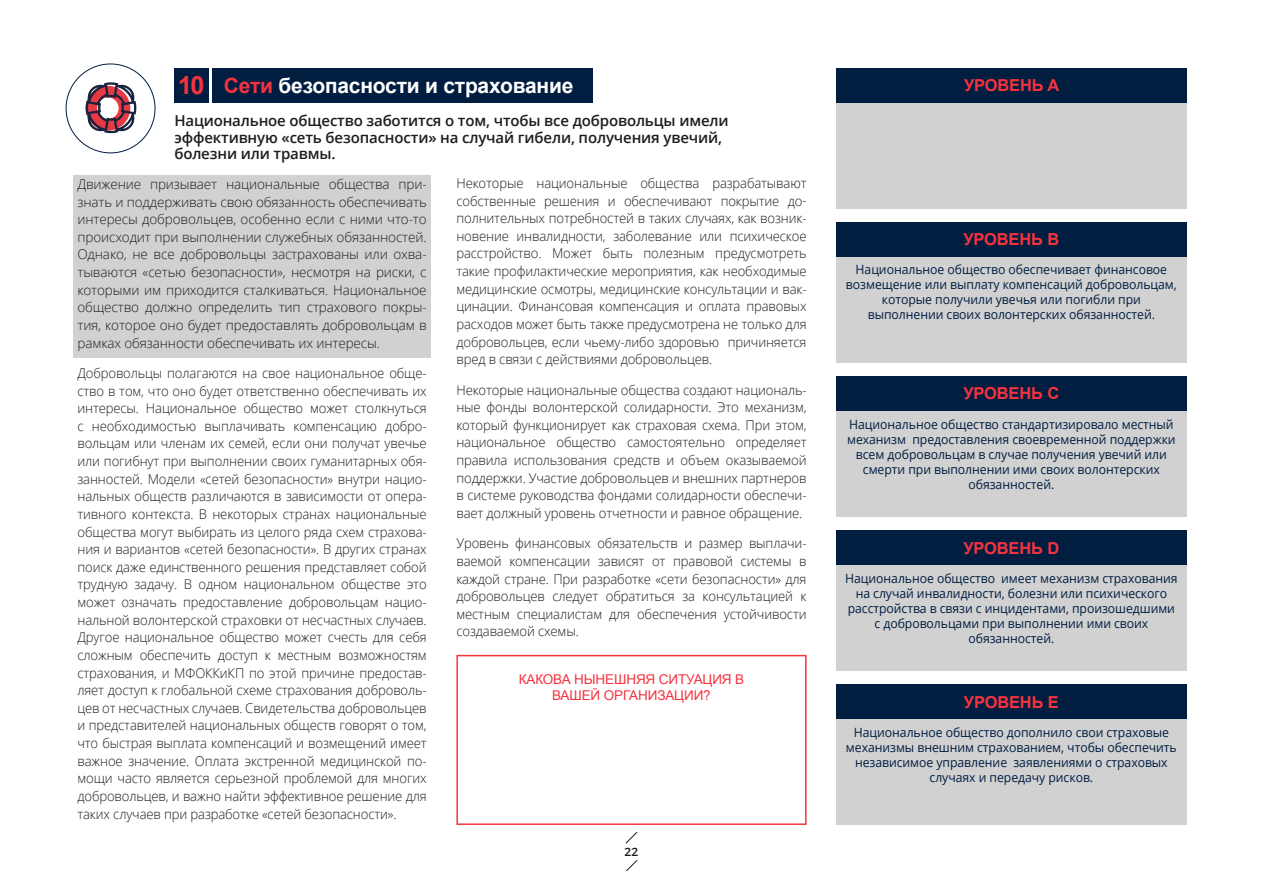
<style>
.page{position:relative;width:1263px;height:893px;background:#fff}
.page>*{position:absolute;margin:0;border:0;box-sizing:border-box;transform-origin:0 0}
.t1{font:700 21px "Arial";letter-spacing:-.01em;color:#fff}
.t2{font:700 16.5px "Arial";letter-spacing:-.01em;color:#f5333f}
.t3{font:600 15px/16.5px "Open Sans";letter-spacing:-.01em;color:#1d1d1b}
.t4{font:300 13.5px/17.7px "Open Sans";letter-spacing:-.01em;color:#1d1d1b;text-align:justify}
.t5{font:13.5px/16.2px "Arial";letter-spacing:-.01em;color:#f5333f;text-align:center}
.t6{font:12.75px/15px "Open Sans";letter-spacing:-.005em;color:#011e41;text-align:center;scale:.96 1}
.t7{font:11.85px "Montserrat";color:#1d1d1b}
.s1{font-size:25.2px;color:#f5333f}
.s2{color:#f5333f}
</style>
<div class="page">
<svg style="left:625px;top:831px;width:13px;height:13px"></svg>
<svg style="left:625px;top:860px;width:13px;height:11px"></svg>
<div style="left:73px;top:175px;width:358px;height:182px;background:#d1d1d1"></div>
<div style="left:836px;top:102px;width:350px;height:106px;background:#d1d1d1"></div>
<div style="left:836px;top:68px;width:350px;height:34px;background:#011e41"></div>
<div style="left:836px;top:256px;width:350px;height:106px;background:#d1d1d1"></div>
<div style="left:836px;top:222px;width:350px;height:34px;background:#011e41"></div>
<div style="left:836px;top:410px;width:350px;height:107px;background:#d1d1d1"></div>
<div style="left:836px;top:376px;width:350px;height:34px;background:#011e41"></div>
<div style="left:836px;top:564px;width:350px;height:107px;background:#d1d1d1"></div>
<div style="left:836px;top:530px;width:350px;height:34px;background:#011e41"></div>
<div style="left:836px;top:719px;width:350px;height:106px;background:#d1d1d1"></div>
<div style="left:836px;top:685px;width:350px;height:34px;background:#011e41"></div>
<svg style="left:85px;top:82px;width:51px;height:51px"></svg>
<div style="left:213px;top:68px;width:380px;height:34px;background:#011e41"></div>
<div style="left:174px;top:68px;width:34px;height:34px;background:#011e41"></div>
<div style="left:456px;top:655px;width:350px;height:170px;border:2px solid #f5333f"></div>
<h1 class="t1" style="left:178px;top:71px;width:397px"><span class="s1">10</span> <span class="s2">Сети</span> безопасности и страхование</h1>
<p class="t3" style="left:174px;top:112px;width:556px">Национальное общество заботится о том, чтобы все добровольцы имели эффективную «сеть безопасности» на случай гибели, получения увечий, болезни или травмы.</p>
<p class="t4" style="left:77px;top:175px;width:351px">Движение призывает национальные общества при&shy;знать и поддерживать свою обязанность обеспечивать интересы добровольцев, особенно если с ними что-то происходит при выполнении служебных обязанностей.<br>Однако, не все добровольцы застрахованы или охва&shy;тываются «сетью безопасности», несмотря на риски, с которыми им приходится сталкиваться. Национальное общество должно определить тип страхового покры&shy;тия, которое оно будет предоставлять добровольцам в рамках обязанности обеспечивать их интересы.</p>
<p class="t4" style="left:77px;top:364px;width:351px">Добровольцы полагаются на свое национальное обще&shy;ство в том, что оно будет ответственно обеспечивать их интересы. Национальное общество может столкнуться с необходимостью выплачивать компенсацию добро&shy;вольцам или членам их семей, если они получат увечье или погибнут при выполнении своих гуманитарных обя&shy;занностей. Модели «сетей безопасности» внутри нацио&shy;нальных обществ различаются в зависимости от опера&shy;тивного контекста. В некоторых странах национальные общества могут выбирать из целого ряда схем страхова&shy;ния и вариантов «сетей безопасности». В других странах поиск даже единственного решения представляет собой трудную задачу. В одном национальном обществе это может означать предоставление добровольцам нацио&shy;нальной волонтерской страховки от несчастных случаев.<br>Другое национальное общество может счесть для себя сложным обеспечить доступ к местным возможностям страхования, и МФОККиКП по этой причине предостав&shy;ляет доступ к глобальной схеме страхования доброволь&shy;цев от несчастных случаев. Свидетельства добровольцев и представителей национальных обществ говорят о том, что быстрая выплата компенсаций и возмещений имеет важное значение. Оплата экстренной медицинской по&shy;мощи часто является серьезной проблемой для многих добровольцев, и важно найти эффективное решение для таких случаев при разработке «сетей безопасности».</p>
<p class="t4" style="left:456px;top:174px;width:352px">Некоторые национальные общества разрабатывают собственные решения и обеспечивают покрытие до&shy;полнительных потребностей в таких случаях, как возник&shy;новение инвалидности, заболевание или психическое расстройство. Может быть полезным предусмотреть такие профилактические мероприятия, как необходимые медицинские осмотры, медицинские консультации и вак&shy;цинации. Финансовая компенсация и оплата правовых расходов может быть также предусмотрена не только для добровольцев, если чьему-либо здоровью причиняется вред в связи с действиями добровольцев.</p>
<p class="t4" style="left:456px;top:380px;width:352px">Некоторые национальные общества создают националь&shy;ные фонды волонтерской солидарности. Это механизм, который функционирует как страховая схема. При этом, национальное общество самостоятельно определяет правила использования средств и объем оказываемой поддержки. Участие добровольцев и внешних партнеров в системе руководства фондами солидарности обеспечи&shy;вает должный уровень отчетности и равное обращение.</p>
<p class="t4" style="left:456px;top:534px;width:352px">Уровень финансовых обязательств и размер выплачи&shy;ваемой компенсации зависят от правовой системы в каждой стране. При разработке «сети безопасности» для добровольцев следует обратиться за консультацией к местным специалистам для обеспечения устойчивости создаваемой схемы.</p>
<p class="t5" style="left:519px;top:671px;width:227px">КАКОВА НЫНЕШНЯЯ СИТУАЦИЯ В<br>ВАШЕЙ ОРГАНИЗАЦИИ?</p>
<p class="t7" style="left:624px;top:845px;width:15px">22</p>
<p class="t2" style="left:964px;top:74px;width:97px">УРОВЕНЬ A</p>
<p class="t2" style="left:963px;top:229px;width:97px">УРОВЕНЬ B</p>
<p class="t6" style="left:846px;top:262px;width:346px">Национальное общество обеспечивает финансовое возмещение или выплату компенсаций добровольцам, которые получили увечья или погибли при выполнении своих волонтерских обязанностей.</p>
<p class="t2" style="left:963px;top:383px;width:97px">УРОВЕНЬ C</p>
<p class="t6" style="left:847px;top:416px;width:344px">Национальное общество стандартизировало местный механизм предоставления своевременной поддержки всем добровольцам в случае получения увечий или смерти при выполнении ими своих волонтерских обязанностей.</p>
<p class="t2" style="left:963px;top:537px;width:97px">УРОВЕНЬ D</p>
<p class="t6" style="left:845px;top:570px;width:348px">Национальное общество имеет механизм страхования на случай инвалидности, болезни или психического расстройства в связи с инцидентами, произошедшими с добровольцами при выполнении ими своих обязанностей.</p>
<p class="t2" style="left:964px;top:691px;width:96px">УРОВЕНЬ E</p>
<p class="t6" style="left:846px;top:724px;width:346px">Национальное общество дополнило свои страховые механизмы внешним страхованием, чтобы обеспечить независимое управление заявлениями о страховых случаях и передачу рисков.</p>
</div>
